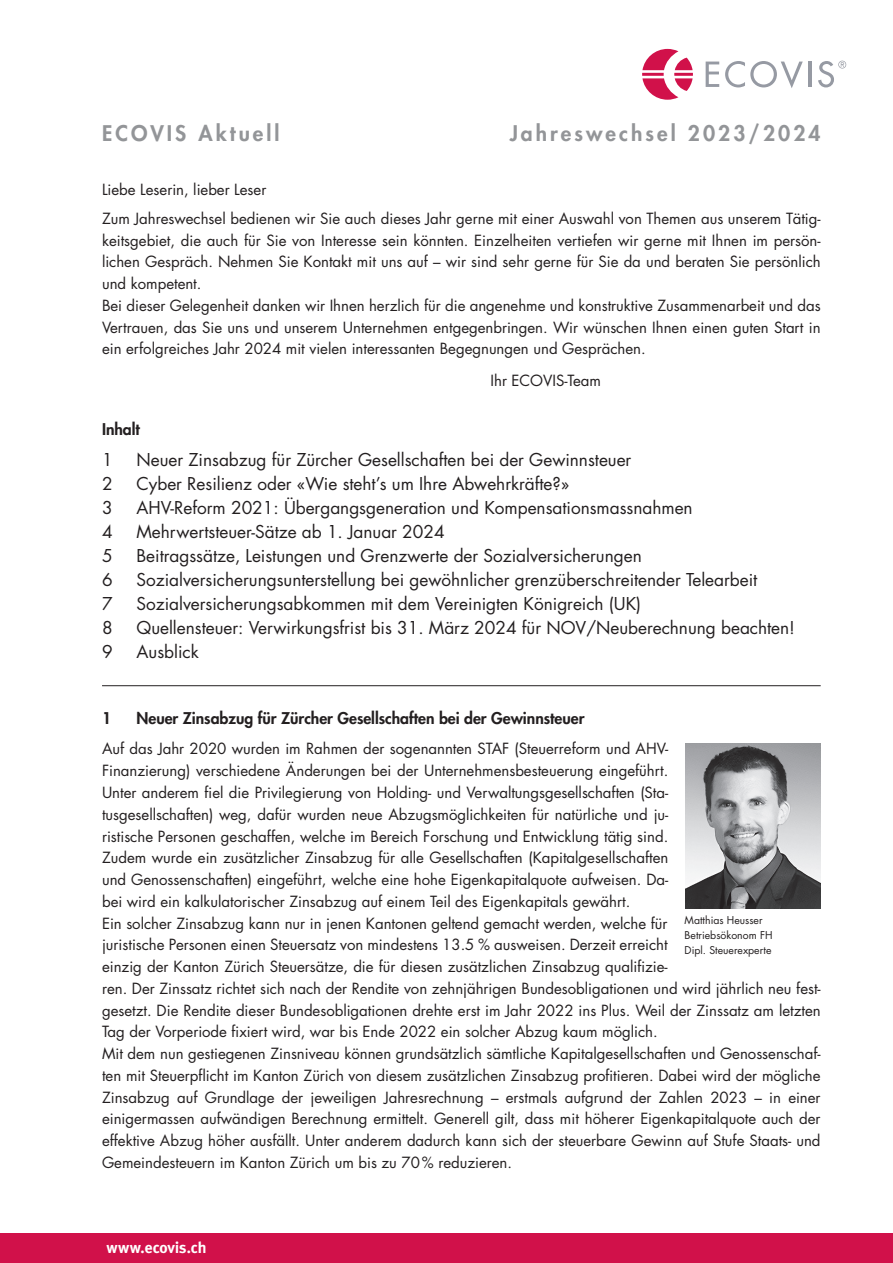
<style>
.page{position:relative;width:893px;height:1263px;background:#fff}
.page>*{position:absolute;margin:0;border:0;box-sizing:border-box;transform-origin:0 0}
.t1{font:800 21px "Futura Std";letter-spacing:.145em;color:#939598}
.t2{font:17.25px "Futura Std";color:#231f20}
.t3{font:800 15.75px "Futura Std";color:#231f20}
.t4{font:700 15.75px "Meta";letter-spacing:.005em;color:#fff}
.t5{font:15px/21.8px "Futura Std";color:#231f20}
.t6{font:10.5px/15px "Futura Std";color:#231f20}
</style>
<div class="page">
<svg style="left:706px;top:62px;width:13px;height:25px"></svg>
<svg style="left:725px;top:61px;width:78px;height:27px"></svg>
<hr style="left:808px;top:62px;width:3px;height:25px;background:#969aa3">
<svg style="left:818px;top:61px;width:28px;height:26px"></svg>
<svg style="left:642px;top:49px;width:51px;height:51px"></svg>
<div style="left:0;top:1233px;width:893px;height:30px;background:#d1114a"></div>
<hr style="left:102px;top:685px;width:719px;height:1px;background:#231f20">
<img style="left:685px;top:743px;width:136px;height:166px">
<h1 class="t1" style="left:102px;top:120px;width:179px">ECOVIS Aktuell</h1>
<h1 class="t1" style="left:510px;top:120px;width:312px">Jahreswechsel 2023/2024</h1>
<p class="t5" style="left:102px;top:176px;width:720px;line-height:28.5px">Liebe Leserin, lieber Leser<br>Zum Jahreswechsel bedienen wir Sie auch dieses Jahr gerne mit einer Auswahl von Themen aus unserem Tätig-</p>
<p class="t5" style="left:102px;top:229px;width:720px">keitsgebiet, die auch für Sie von Interesse sein könnten. Einzelheiten vertiefen wir gerne mit Ihnen im persön&shy;lichen Gespräch. Nehmen Sie Kontakt mit uns auf – wir sind sehr gerne für Sie da und beraten Sie persönlich und kompetent.<br>Bei dieser Gelegenheit danken wir Ihnen herzlich für die angenehme und konstruktive Zusammenarbeit und das Vertrauen, das Sie uns und unserem Unternehmen entgegenbringen. Wir wünschen Ihnen einen guten Start in ein erfolgreiches Jahr 2024 mit vielen interessanten Begegnungen und Gesprächen.</p>
<p class="t5" style="left:491px;top:370px;width:112px">Ihr ECOVIS-Team</p>
<p class="t3" style="left:102px;top:419px;width:39px">Inhalt</p>
<p class="t2" style="left:102px;top:449px;width:12px">1</p>
<p class="t2" style="left:137px;top:449px;width:496px">Neuer Zinsabzug für Zürcher Gesellschaften bei der Gewinnsteuer</p>
<p class="t2" style="left:102px;top:473px;width:12px">2</p>
<p class="t2" style="left:137px;top:473px;width:434px">Cyber Resilienz oder «Wie steht’s um Ihre Abwehrkräfte?»</p>
<p class="t2" style="left:102px;top:497px;width:12px">3</p>
<p class="t2" style="left:137px;top:497px;width:558px">AHV-Reform 2021: Übergangsgeneration und Kompensationsmassnahmen</p>
<p class="t2" style="left:102px;top:521px;width:12px">4</p>
<p class="t2" style="left:137px;top:521px;width:310px">Mehrwertsteuer-Sätze ab 1. Januar 2024</p>
<p class="t2" style="left:102px;top:545px;width:12px">5</p>
<p class="t2" style="left:137px;top:545px;width:507px">Beitragssätze, Leistungen und Grenzwerte der Sozialversicherungen</p>
<p class="t2" style="left:102px;top:569px;width:12px">6</p>
<p class="t2" style="left:137px;top:569px;width:622px">Sozialversicherungsunterstellung bei gewöhnlicher grenzüberschreitender Telearbeit</p>
<p class="t2" style="left:102px;top:593px;width:12px">7</p>
<p class="t2" style="left:137px;top:593px;width:506px">Sozialversicherungsabkommen mit dem Vereinigten Königreich (UK)</p>
<p class="t2" style="left:102px;top:617px;width:12px">8</p>
<p class="t2" style="left:137px;top:617px;width:660px">Quellensteuer: Verwirkungsfrist bis 31. März 2024 für NOV/Neuberechnung beachten!</p>
<p class="t2" style="left:102px;top:641px;width:12px">9</p>
<p class="t2" style="left:137px;top:641px;width:64px">Ausblick</p>
<p class="t3" style="left:102px;top:708px;width:11px">1</p>
<p class="t3" style="left:137px;top:708px;width:449px">Neuer Zinsabzug für Zürcher Gesellschaften bei der Gewinnsteuer</p>
<p class="t5" style="left:102px;top:738px;width:720px">Auf das Jahr 2020 wurden im Rahmen der sogenannten STAF (Steuerreform und AHV-<br>Finanzierung) verschiedene Änderungen bei der Unternehmensbesteuerung eingeführt.<br>Unter anderem fiel die Privilegierung von Holding- und Verwaltungsgesellschaften (Sta-<br>tusgesellschaften) weg, dafür wurden neue Abzugsmöglichkeiten für natürliche und ju-<br>ristische Personen geschaffen, welche im Bereich Forschung und Entwicklung tätig sind.<br>Zudem wurde ein zusätzlicher Zinsabzug für alle Gesellschaften (Kapitalgesellschaften<br>und Genossenschaften) eingeführt, welche eine hohe Eigenkapitalquote aufweisen. Da-<br>bei wird ein kalkulatorischer Zinsabzug auf einem Teil des Eigenkapitals gewährt.<br>Ein solcher Zinsabzug kann nur in jenen Kantonen geltend gemacht werden, welche für<br>juristische Personen einen Steuersatz von mindestens 13.5 % ausweisen. Derzeit erreicht<br>einzig der Kanton Zürich Steuersätze, die für diesen zusätzlichen Zinsabzug qualifizie-<br>ren. Der Zinssatz richtet sich nach der Rendite von zehnjährigen Bundesobligationen und wird jährlich neu fest&shy;gesetzt. Die Rendite dieser Bundesobligationen drehte erst im Jahr 2022 ins Plus. Weil der Zinssatz am letzten Tag der Vorperiode fixiert wird, war bis Ende 2022 ein solcher Abzug kaum möglich.<br>Mit dem nun gestiegenen Zinsniveau können grundsätzlich sämtliche Kapitalgesellschaften und Genossenschaf&shy;ten mit Steuerpflicht im Kanton Zürich von diesem zusätzlichen Zinsabzug profitieren. Dabei wird der mögliche Zinsabzug auf Grundlage der jeweiligen Jahresrechnung – erstmals aufgrund der Zahlen 2023 – in einer einigermassen aufwändigen Berechnung ermittelt. Generell gilt, dass mit höherer Eigenkapitalquote auch der effektive Abzug höher ausfällt. Unter anderem dadurch kann sich der steuerbare Gewinn auf Stufe Staats- und Gemeindesteuern im Kanton Zürich um bis zu 70% reduzieren.</p>
<p class="t6" style="left:685px;top:913px;width:89px">Matthias Heusser<br>Betriebsökonom FH<br>Dipl. Steuerexperte</p>
<p class="t4" style="left:106px;top:1238px;width:102px">www.ecovis.ch</p>
</div>
